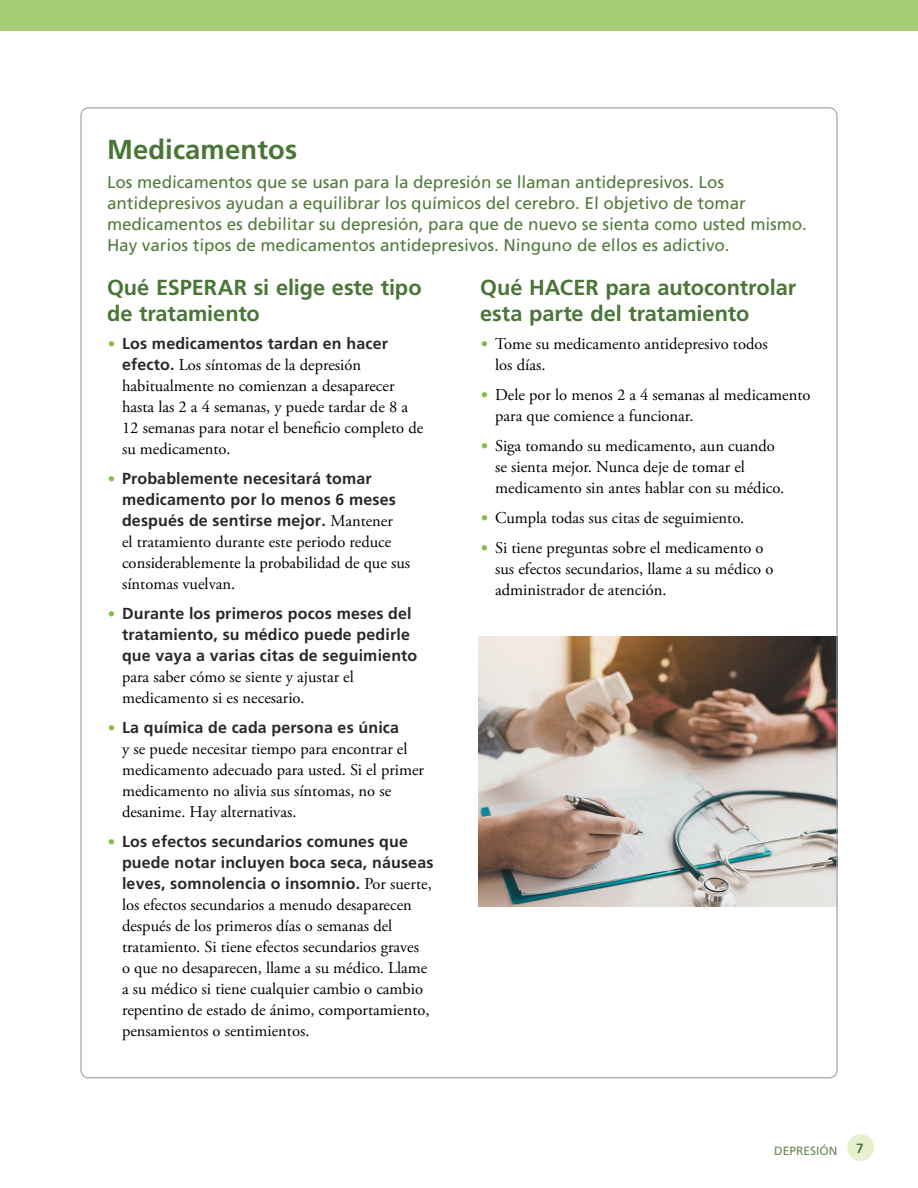
<style>
.page{position:relative;width:918px;height:1188px;background:#fff}
.page>*{position:absolute;margin:0;border:0;box-sizing:border-box;transform-origin:0 0}
.Head_1{font:700 27.3px "Frutiger LT Std";letter-spacing:.005em;color:#497637}
.Head_2{font:700 21.75px/25.5px "Frutiger LT Std";letter-spacing:-.005em;color:#497637}
.Opening_paragraph{font:16.95px/21px "Frutiger LT Std";color:#527a3c}
.t1{font:16.5px/21px "Adobe Garamond Pro";color:#000}
.t2{font:700 15.9px/21px "Frutiger LT Std";letter-spacing:.01em;color:#292829}
.t3{font:700 13.5px "Frutiger LT Std";color:#497637}
.t4{font:12px "Frutiger LT Std";color:#6a8851}
.s1{font-stretch:condensed;font-size:15px;color:#81bd41}
.s2{font-family:"Frutiger LT Std";font-weight:700;font-size:15.9px;color:#292829}
.s3{font-family:"Adobe Garamond Pro";font-weight:400;font-size:16.5px;color:#000}
.s4{font-family:"Frutiger LT Std";font-weight:700;font-stretch:condensed;font-size:15px;color:#81bd41}
</style>
<div class="page">
<img style="left:478px;top:637px;width:358px;height:270px">
<div style="left:0;top:0;width:918px;height:31px;background:#a5cc76"></div>
<div style="left:847px;top:1134px;width:27px;height:27px;background:#e7f1d0;border-radius:50%"></div>
<p class="Head_1" style="left:107px;top:133px;width:192px">Medicamentos</p>
<p class="Opening_paragraph" style="left:107px;top:171px;width:702px">Los medicamentos que se usan para la depresión se llaman antidepresivos. Los antidepresivos ayudan a equilibrar los químicos del cerebro. El objetivo de tomar medicamentos es debilitar su depresión, para que de nuevo se sienta como usted mismo.<br>Hay varios tipos de medicamentos antidepresivos. Ninguno de ellos es adictivo.</p>
<p class="Head_2" style="left:107px;top:275px;width:316px">Qué ESPERAR si elige este tipo de tratamiento</p>
<p class="t2" style="left:108px;top:333px;width:282px"><span class="s1">•</span> Los medicamentos tardan en hacer</p>
<p class="t1" style="left:122px;top:355px;width:303px"><span class="s2">efecto.</span> Los síntomas de la depresión habitualmente no comienzan a desaparecer hasta las 2 a 4 semanas, y puede tardar de 8 a 12 semanas para notar el beneficio completo de su medicamento.</p>
<p class="t2" style="left:122px;top:468px;width:275px;text-indent:-14px"><span class="s1">•</span> Probablemente necesitará tomar medicamento por lo menos 6 meses después de sentirse mejor. <span class="s3">Mantener</span></p>
<p class="t1" style="left:122px;top:532px;width:290px">el tratamiento durante este periodo reduce considerablemente la probabilidad de que sus síntomas vuelvan.</p>
<p class="t2" style="left:122px;top:603px;width:297px;text-indent:-14px"><span class="s1">•</span> Durante los primeros pocos meses del tratamiento, su médico puede pedirle que vaya a varias citas de seguimiento</p>
<p class="t1" style="left:122px;top:667px;width:233px">para saber cómo se siente y ajustar el medicamento si es necesario.</p>
<p class="t2" style="left:108px;top:717px;width:293px"><span class="s1">•</span> La química de cada persona es única</p>
<p class="t1" style="left:122px;top:739px;width:304px">y se puede necesitar tiempo para encontrar el medicamento adecuado para usted. Si el primer medicamento no alivia sus síntomas, no se desanime. Hay alternativas.</p>
<p class="t2" style="left:122px;top:831px;width:313px;text-indent:-14px"><span class="s1">•</span> Los efectos secundarios comunes que puede notar incluyen boca seca, náuseas leves, somnolencia o insomnio. <span class="s3">Por suerte,</span></p>
<p class="t1" style="left:122px;top:895px;width:309px">los efectos secundarios a menudo desaparecen después de los primeros días o semanas del tratamiento. Si tiene efectos secundarios graves o que no desaparecen, llame a su médico. Llame a su médico si tiene cualquier cambio o cambio repentino de estado de ánimo, comportamiento, pensamientos o sentimientos.</p>
<p class="Head_2" style="left:480px;top:275px;width:317px">Qué HACER para autocontrolar esta parte del tratamiento</p>
<p class="t1" style="left:495px;top:334px;width:274px;text-indent:-14px"><span class="s4">•</span> Tome su medicamento antidepresivo todos los días.</p>
<p class="t1" style="left:495px;top:385px;width:317px;text-indent:-14px"><span class="s4">•</span> Dele por lo menos 2 a 4 semanas al medicamento para que comience a funcionar.</p>
<p class="t1" style="left:495px;top:436px;width:291px;text-indent:-14px"><span class="s4">•</span> Siga tomando su medicamento, aun cuando se sienta mejor. Nunca deje de tomar el medicamento sin antes hablar con su médico.</p>
<p class="t1" style="left:481px;top:508px;width:265px"><span class="s4">•</span> Cumpla todas sus citas de seguimiento.</p>
<p class="t1" style="left:495px;top:538px;width:280px;text-indent:-14px"><span class="s4">•</span> Si tiene preguntas sobre el medicamento o sus efectos secundarios, llame a su médico o administrador de atención.</p>
<p class="t4" style="left:774px;top:1143px;width:65px">DEPRESIÓN</p>
<p class="t3" style="left:856px;top:1140px;width:9px">7</p>
</div>
